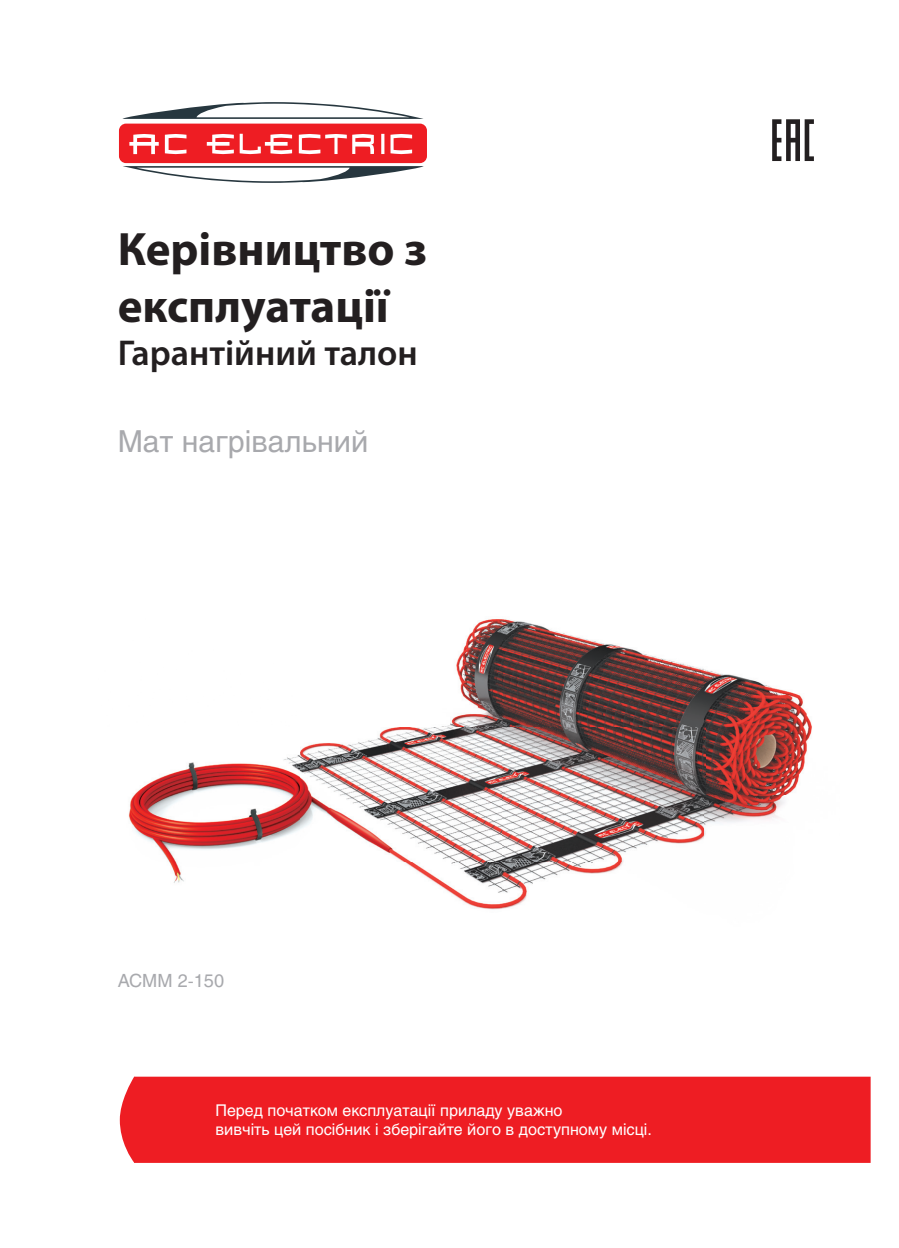
<style>
.page{position:relative;width:899px;height:1248px;background:#fff}
.page>*{position:absolute;margin:0;border:0;box-sizing:border-box;transform-origin:0 0}
.t1{font:700 47px/56.4px "Myriad Pro";color:#231f20}
.t2{font:600 36px "Myriad Pro";color:#231f20}
.t3{font:30px "Helios";color:#a8a9ad}
.t4{font:18px "Helios C";color:#a8a9ad}
.t5{font:16px/19.2px "Helios C";color:#fff}
</style>
<div class="page">
<img style="left:128px;top:619px;width:684px;height:291px">
<div style="left:120px;top:1076px;width:750px;height:86px;background:#ee1d23"></div>
<svg style="left:772px;top:119px;width:42px;height:42px"></svg>
<svg style="left:119px;top:102px;width:308px;height:81px"></svg>
<h1 class="t1" style="left:118px;top:220px;width:311px">Керівництво з експлуатації</h1>
<h2 class="t2" style="left:118px;top:330px;width:302px">Гарантійний талон</h2>
<h3 class="t3" style="left:118px;top:423px;width:252px">Мат нагрівальний</h3>
<p class="t4" style="left:118px;top:970px;width:108px">ACMM 2-150</p>
<p class="t5" style="left:215px;top:1100px;width:438px">Перед початком експлуатації приладу уважно<br>вивчіть цей посібник і зберігайте його в доступному місці.</p>
</div>
